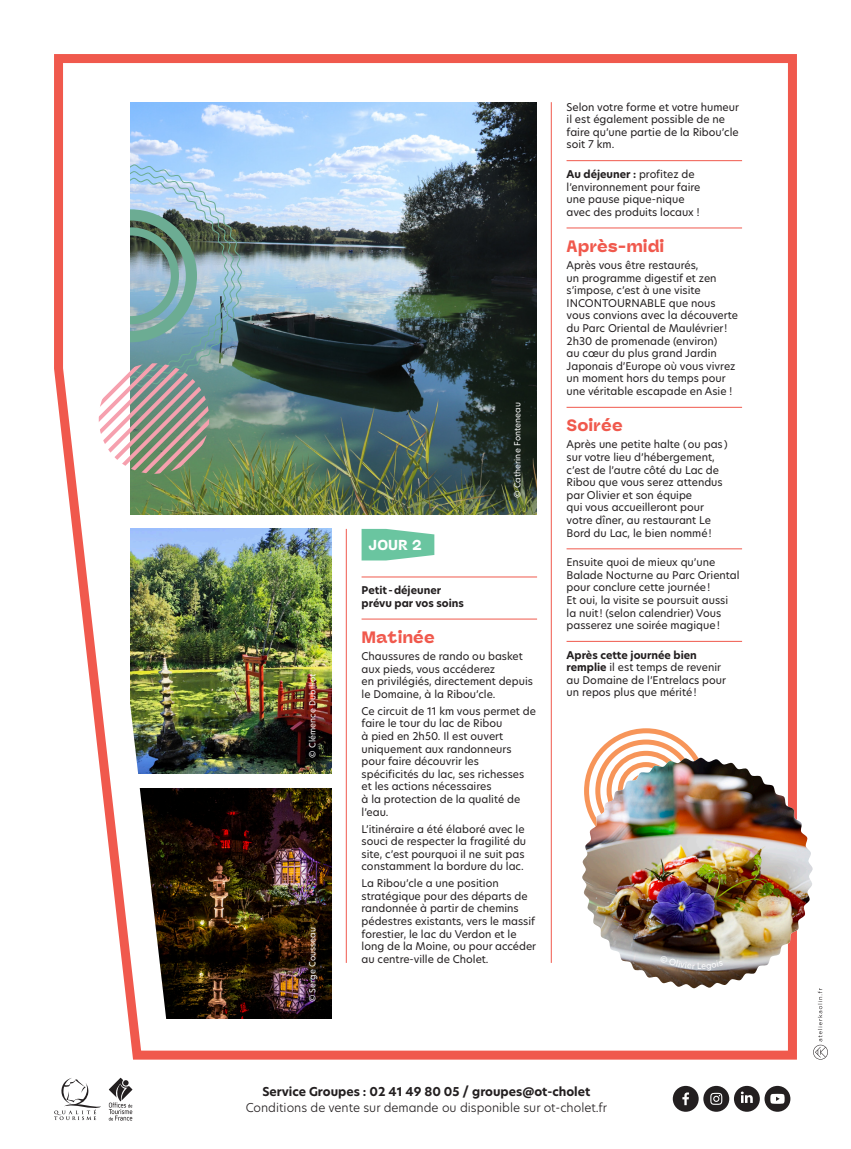
<style>
.page{position:relative;width:851px;height:1149px;background:#fff}
.page>*{position:absolute;margin:0;border:0;box-sizing:border-box;transform-origin:0 0}
.t1{font:900 16.5px "Panel Sans";color:#f0594d}
.t2{font:900 14.4px "Panel Sans";color:#fff}
.t3{font:300 12px "New Hero";color:#231f20}
.t4{font:700 12px "New Hero";color:#231f20}
.t5{font:10.5px/12.6px "New Hero";color:#231f20}
.t6{font:700 10.5px/12.6px "New Hero";color:#231f20}
.t7{font:8.25px "New Hero";letter-spacing:.01em;color:#fff}
.s1{font-weight:700}
</style>
<div class="page">
<svg style="left:109px;top:1098px;width:23px;height:22px"></svg>
<svg style="left:54px;top:1098px;width:47px;height:21px"></svg>
<div style="left:703px;top:1085px;width:26px;height:26px;background:#231f20;border-radius:50%"></div>
<div style="left:672px;top:1085px;width:26px;height:26px;background:#231f20;border-radius:50%"></div>
<svg style="left:733px;top:1085px;width:26px;height:26px"></svg>
<svg style="left:740px;top:1091px;width:12px;height:11px"></svg>
<svg style="left:764px;top:1085px;width:26px;height:26px"></svg>
<svg style="left:770px;top:1093px;width:14px;height:10px"></svg>
<svg style="left:682px;top:1092px;width:7px;height:12px"></svg>
<svg style="left:710px;top:1092px;width:12px;height:12px"></svg>
<svg style="left:813px;top:988px;width:14px;height:71px"></svg>
<img style="left:54px;top:54px;width:743px;height:1006px">
<img style="left:582px;top:758px;width:230px;height:229px">
<img style="left:93px;top:164px;width:148px;height:315px">
<svg style="left:659px;top:955px;width:64px;height:15px"></svg>
<p class="t7" style="left:306px;top:757px;width:85px;rotate:-90deg">© Clémence Dubillot</p>
<p class="t7" style="left:306px;top:1002px;width:77px;rotate:-90deg">© Serge Cousseau</p>
<p class="t7" style="left:511px;top:498px;width:98px;rotate:-90deg">© Catherine Fonteneau</p>
<h2 class="t2" style="left:368px;top:536px;width:54px">JOUR 2</h2>
<p class="t6" style="left:361px;top:584px;width:104px">Petit -déjeuner prévu par vos soins</p>
<h1 class="t1" style="left:361px;top:627px;width:75px">Matinée</h1>
<p class="t5" style="left:361px;top:649px;width:173px">Chaussures de rando ou basket aux pieds, vous accéderez<br>en privilégiés, directement depuis le Domaine, à la Ribou’cle.</p>
<p class="t5" style="left:361px;top:704px;width:176px">Ce circuit de 11 km vous permet de faire le tour du lac de Ribou<br>à pied en 2h50. Il est ouvert uniquement aux randonneurs pour faire découvrir les spécificités du lac, ses richesses et les actions nécessaires<br>à la protection de la qualité de l’eau.</p>
<p class="t5" style="left:361px;top:821px;width:166px">L’itinéraire a été élaboré avec le souci de respecter la fragilité du site, c’est pourquoi il ne suit pas constamment la bordure du lac.</p>
<p class="t5" style="left:361px;top:876px;width:176px">La Ribou’cle a une position stratégique pour des départs de randonnée à partir de chemins pédestres existants, vers le massif forestier, le lac du Verdon et le long de la Moine, ou pour accéder au centre-ville de Cholet.</p>
<p class="t5" style="left:566px;top:100px;width:174px">Selon votre forme et votre humeur il est également possible de ne faire qu’une partie de la Ribou’cle soit 7 km.</p>
<p class="t5" style="left:566px;top:167px;width:135px"><span class="s1">Au déjeuner :</span> profitez de l’environnement pour faire une pause pique-nique avec des produits locaux !</p>
<h1 class="t1" style="left:566px;top:236px;width:99px">Après-midi</h1>
<p class="t5" style="left:566px;top:258px;width:173px">Après vous être restaurés,<br>un programme digestif et zen s’impose, c’est à une visite<br>INCONTOURNABLE que nous vous convions avec la découverte du Parc Oriental de Maulévrier!<br>2h30 de promenade (environ)<br>au cœur du plus grand Jardin<br>Japonais d’Europe où vous vivrez un moment hors du temps pour une véritable escapade en Asie !</p>
<h1 class="t1" style="left:566px;top:415px;width:58px">Soirée</h1>
<p class="t5" style="left:566px;top:438px;width:162px">Après une petite halte (ou pas ) sur votre lieu d’hébergement, c’est de l’autre côté du Lac de<br>Ribou que vous serez attendus par Olivier et son équipe<br>qui vous accueilleront pour votre dîner, au restaurant Le<br>Bord du Lac, le bien nommé!</p>
<p class="t5" style="left:566px;top:555px;width:174px">Ensuite quoi de mieux qu’une<br>Balade Nocturne au Parc Oriental pour conclure cette journée!<br>Et oui, la visite se poursuit aussi la nuit! (selon calendrier) Vous passerez une soirée magique!</p>
<p class="t5" style="left:566px;top:648px;width:161px"><span class="s1">Après cette journée bien remplie</span> il est temps de revenir au Domaine de l’Entrelacs pour un repos plus que mérité!</p>
<p class="t4" style="left:262px;top:1082px;width:329px">Service Groupes : 02 41 49 80 05 / groupes@ot-cholet</p>
<p class="t3" style="left:246px;top:1099px;width:363px">Conditions de vente sur demande ou disponible sur ot-cholet.fr</p>
</div>
